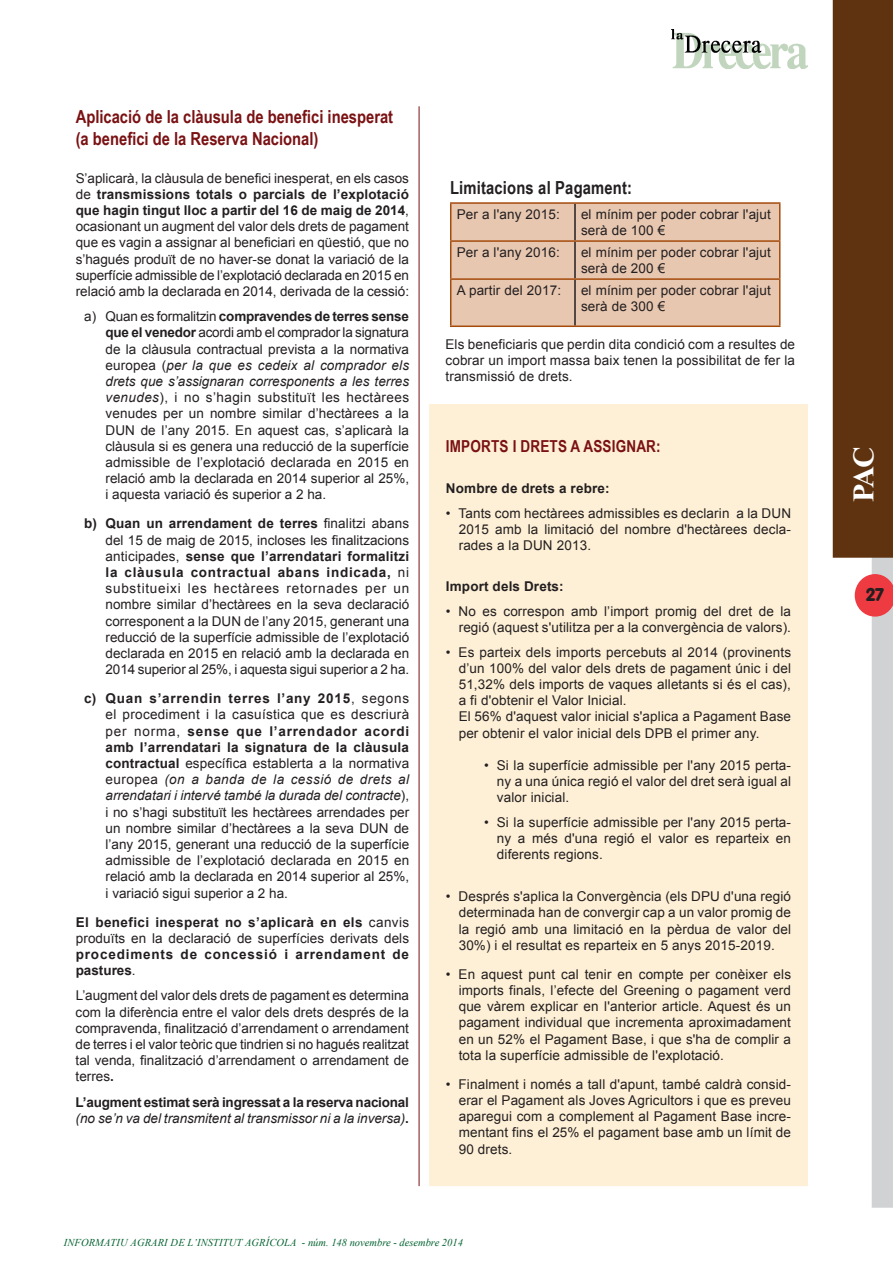
<style>
.page{position:relative;width:893px;height:1263px;background:#fff}
.page>*{position:absolute;margin:0;border:0;box-sizing:border-box;transform-origin:0 0}
.t1{font:700 30px "Times New Roman";color:#fff}
.t2{font:700 18px/21.6px "Arial Narrow";color:#7a1113}
.t3{font:700 18px "Arial Narrow";letter-spacing:.01em;color:#231f20}
.t4{font:18px "VAG Rounded BT";color:#231f20}
.t5{font:700 16.5px "Arial Narrow";letter-spacing:.01em;color:#7a1113}
.t6{font:13.5px/16.2px "Arial";letter-spacing:.01em;color:#231f20;text-align:justify}
.t7{font:italic 13.5px/16.2px "Arial";color:#231f20}
.t8{font:700 13.5px/16.2px "Arial";letter-spacing:.06em;color:#231f20}
.t9{font:700 13.5px "Arial";letter-spacing:.01em;color:#231f20}
.t10{font:italic 10.5px "Times New Roman";letter-spacing:.01em;color:#00622f}
.s1{font-weight:700}
.s2{font-style:italic}
.s3{font-weight:400}
.s4{font-weight:700;font-style:normal}
</style>
<div class="page">
<img style="left:672px;top:30px;width:136px;height:38px">
<div style="left:451px;top:204px;width:328px;height:121px;background:#e8c7b0"></div>
<hr style="left:574px;top:204px;width:2px;height:36px;background:#231f20">
<hr style="left:574px;top:242px;width:2px;height:36px;background:#231f20">
<hr style="left:574px;top:280px;width:2px;height:45px;background:#231f20">
<hr style="left:450px;top:280px;width:1px;height:45px;background:#a44b0c">
<hr style="left:779px;top:280px;width:1px;height:45px;background:#a44b0c">
<hr style="left:450px;top:202px;width:125px;height:2px;background:#a44b0c">
<hr style="left:450px;top:204px;width:1px;height:36px;background:#a44b0c">
<hr style="left:575px;top:202px;width:205px;height:2px;background:#a44b0c">
<hr style="left:779px;top:204px;width:1px;height:36px;background:#a44b0c">
<hr style="left:450px;top:240px;width:125px;height:2px;background:#a44b0c">
<hr style="left:450px;top:242px;width:1px;height:36px;background:#a44b0c">
<hr style="left:575px;top:240px;width:205px;height:2px;background:#a44b0c">
<hr style="left:779px;top:242px;width:1px;height:36px;background:#a44b0c">
<hr style="left:450px;top:278px;width:125px;height:2px;background:#a44b0c">
<hr style="left:575px;top:278px;width:205px;height:2px;background:#a44b0c">
<hr style="left:450px;top:325px;width:125px;height:2px;background:#a44b0c">
<hr style="left:575px;top:325px;width:205px;height:2px;background:#a44b0c">
<div style="left:430px;top:405px;width:377px;height:780px;background:#fef0d6"></div>
<div style="left:429px;top:404px;width:379px;height:782px;border:2px solid #fef0d6"></div>
<hr style="left:419px;top:106px;width:1px;height:1080px;background:#7a1113">
<svg style="left:833px;top:0;width:60px;height:1208px"></svg>
<h2 class="t2" style="left:76px;top:106px;width:319px">Aplicació de la clàusula de benefici inesperat (a benefici de la Reserva Nacional)</h2>
<p class="t6" style="left:76px;top:170px;width:335px">S’aplicarà, la clàusula de benefici inesperat, en els casos de <span class="s1">transmissions totals o parcials de l’explotació que hagin tingut lloc a partir del 16 de maig de 2014</span>, ocasionant un augment del valor dels drets de pagament que es vagin a assignar al beneficiari en qüestió, que no s’hagués produït de no haver-se donat la variació de la superfície admissible de l’explotació declarada en 2015 en relació amb la declarada en 2014, derivada de la cessió:</p>
<p class="t6" style="left:106px;top:308px;width:305px;text-indent:-21px">a) Quan es formalitzin <span class="s1">compravendes de terres sense que el venedor</span> acordi amb el comprador la signatura de la clàusula contractual prevista a la normativa europea (<span class="s2">per la que es cedeix al comprador els drets que s’assignaran corresponents a les terres venudes</span>), i no s’hagin substituït les hectàrees venudes per un nombre similar d’hectàrees a la DUN de l’any 2015. En aquest cas, s’aplicarà la clàusula si es genera una reducció de la superfície admissible de l’explotació declarada en 2015 en relació amb la declarada en 2014 superior al 25%, i aquesta variació és superior a 2 ha.</p>
<p class="t6" style="left:106px;top:516px;width:305px;text-indent:-21px"><span class="s1">b) Quan un arrendament de terres</span> finalitzi abans del 15 de maig de 2015, incloses les finalitzacions anticipades, <span class="s1">sense que l’arrendatari formalitzi la clàusula contractual abans indicada,</span> ni substitueixi les hectàrees retornades per un nombre similar d’hectàrees en la seva declaració corresponent a la DUN de l’any 2015, generant una reducció de la superfície admissible de l’explotació declarada en 2015 en relació amb la declarada en 2014 superior al 25%, i aquesta sigui superior a 2 ha.</p>
<p class="t6" style="left:106px;top:690px;width:305px;text-indent:-21px"><span class="s1">c) Quan s’arrendin terres l’any 2015</span>, segons el procediment i la casuística que es descriurà per norma, <span class="s1">sense que l’arrendador acordi amb l’arrendatari la signatura de la clàusula contractual</span> específica establerta a la normativa europea <span class="s2">(on a banda de la cessió de drets al arrendatari i intervé també la durada del contracte</span>), i no s’hagi substituït les hectàrees arrendades per un nombre similar d’hectàrees a la seva DUN de l’any 2015, generant una reducció de la superfície admissible de l’explotació declarada en 2015 en relació amb la declarada en 2014 superior al 25%, i variació sigui superior a 2 ha.</p>
<p class="t6" style="left:76px;top:914px;width:335px"><span class="s1">El benefici inesperat no s’aplicarà en els</span> canvis produïts en la declaració de superfícies derivats dels</p>
<p class="t8" style="left:76px;top:946px;width:335px">procediments de concessió i arrendament de pastures<span class="s3">.</span></p>
<p class="t6" style="left:76px;top:988px;width:335px">L’augment del valor dels drets de pagament es determina com la diferència entre el valor dels drets després de la compravenda, finalització d’arrendament o arrendament de terres i el valor teòric que tindrien si no hagués realitzat tal venda, finalització d’arrendament o arrendament de terres<span class="s1">.</span></p>
<p class="t7" style="left:76px;top:1094px;width:335px"><span class="s4">L’augment estimat serà ingressat a la reserva nacional </span>(no se’n va del transmitent al transmissor ni a la inversa)<span class="s4">.</span></p>
<h2 class="t3" style="left:450px;top:177px;width:184px">Limitacions al Pagament:</h2>
<p class="t6" style="left:457px;top:206px;width:105px">Per a l'any 2015:</p>
<p class="t6" style="left:581px;top:206px;width:191px">el mínim per poder cobrar l'ajut serà de 100 €</p>
<p class="t6" style="left:457px;top:244px;width:105px">Per a l'any 2016:</p>
<p class="t6" style="left:581px;top:244px;width:191px">el mínim per poder cobrar l'ajut serà de 200 €</p>
<p class="t6" style="left:457px;top:282px;width:106px">A partir del 2017:</p>
<p class="t6" style="left:581px;top:282px;width:191px">el mínim per poder cobrar l'ajut serà de 300 €</p>
<p class="t6" style="left:445px;top:336px;width:351px">Els beneficiaris que perdin dita condició com a resultes de cobrar un import massa baix tenen la possibilitat de fer la transmissió de drets.</p>
<p class="t5" style="left:446px;top:437px;width:216px">IMPORTS I DRETS A ASSIGNAR:</p>
<p class="t9" style="left:446px;top:479px;width:165px">Nombre de drets a rebre:</p>
<p class="t6" style="left:459px;top:505px;width:334px;text-indent:-13px">• Tants com hectàrees admissibles es declarin a la DUN 2015 amb la limitació del nombre d'hectàrees decla&shy;rades a la DUN 2013.</p>
<p class="t9" style="left:446px;top:577px;width:119px">Import dels Drets:</p>
<p class="t6" style="left:446px;top:603px;width:347px;text-align:right">• No es correspon amb l’import promig del dret de la regió (aquest s'utilitza per a la convergència de valors).</p>
<p class="t6" style="left:459px;top:644px;width:334px;text-align:left;text-indent:-13px">• Es parteix dels imports percebuts al 2014 (provinents d’un 100% del valor dels drets de pagament únic i del 51,32% dels imports de vaques alletants si és el cas), a fi d'obtenir el Valor Inicial.<br>El 56% d'aquest valor inicial s'aplica a Pagament Base per obtenir el valor inicial dels DPB el primer any.</p>
<p class="t6" style="left:497px;top:757px;width:296px;text-indent:-13px">• Si la superfície admissible per l'any 2015 perta&shy;ny a una única regió el valor del dret serà igual al valor inicial.</p>
<p class="t6" style="left:497px;top:814px;width:296px;text-indent:-13px">• Si la superfície admissible per l'any 2015 perta&shy;ny a més d'una regió el valor es reparteix en diferents regions.</p>
<p class="t6" style="left:459px;top:888px;width:334px;text-indent:-13px">• Després s'aplica la Convergència (els DPU d'una regió determinada han de convergir cap a un valor promig de la regió amb una limitació en la pèrdua de valor del 30%) i el resultat es reparteix en 5 anys 2015-2019.</p>
<p class="t6" style="left:459px;top:966px;width:334px;text-indent:-13px">• En aquest punt cal tenir en compte per conèixer els imports finals, l’efecte del Greening o pagament verd que vàrem explicar en l'anterior article. Aquest és un pagament individual que incrementa aproximadament en un 52% el Pagament Base, i que s'ha de complir a tota la superfície admissible de l'explotació.</p>
<p class="t6" style="left:459px;top:1076px;width:334px;text-indent:-13px">• Finalment i només a tall d'apunt, també caldrà consid&shy;erar el Pagament als Joves Agricultors i que es preveu aparegui com a complement al Pagament Base incre&shy;mentant fins el 25% el pagament base amb un límit de 90 drets.</p>
<p class="t10" style="left:64px;top:1235px;width:401px">INFORMATIU AGRARI DE L’INSTITUT AGRÍCOLA - núm. 148 novembre - desembre 2014</p>
<h1 class="t1" style="left:847px;top:502px;width:58px;rotate:-90deg">PAC</h1>
<h2 class="t4" style="left:866px;top:584px;width:19px">27</h2>
</div>
